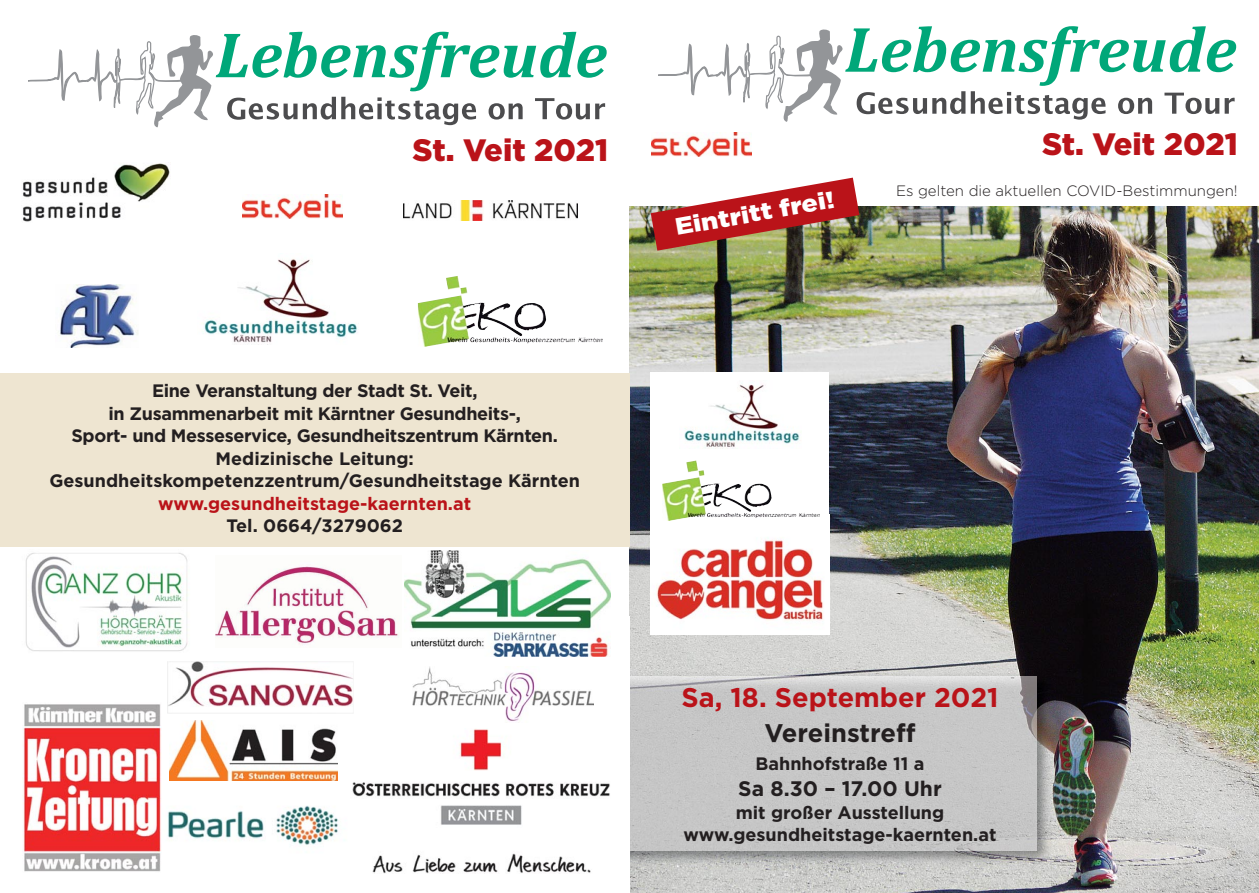
<style>
.page{position:relative;width:1259px;height:893px;background:#fff}
.page>*{position:absolute;margin:0;border:0;box-sizing:border-box;transform-origin:0 0}
.t1{font:900 30.9px "Gotham";color:#ba1319}
.t2{font:700 27px "Gotham";color:#ba1319}
.t3{font:700 25.5px "Gotham";color:#231f20}
.t4{font:900 23.7px "Gotham";color:#fff;scale:1.14 1}
.t5{font:700 21px "Gotham";color:#231f20}
.t6{font:700 18px/22.5px "Gotham";letter-spacing:-.01em;color:#231f20;text-align:center}
.t7{font:700 18px "Gotham";color:#ba1319}
.t8{font:300 15px "Gotham";color:#231f20}
</style>
<div class="page">
<img style="left:629px;top:206px;width:630px;height:687px">
<svg style="left:658px;top:26px;width:578px;height:96px"></svg>
<img style="left:651px;top:178px;width:208px;height:73px">
<div style="left:0;top:373px;width:629px;height:173px;background:#eee5d1"></div>
<img style="left:629px;top:669px;width:427px;height:201px">
<img style="left:629px;top:676px;width:408px;height:174px">
<div style="left:651px;top:372px;width:178px;height:262px;background:#fff"></div>
<img style="left:657px;top:515px;width:166px;height:106px">
<img style="left:684px;top:382px;width:116px;height:66px">
<img style="left:686px;top:460px;width:41px;height:34px">
<img style="left:404px;top:200px;width:174px;height:20px">
<img style="left:204px;top:259px;width:154px;height:84px">
<img style="left:446px;top:276px;width:47px;height:39px">
<img style="left:60px;top:284px;width:78px;height:64px">
<svg style="left:29px;top:32px;width:577px;height:95px"></svg>
<img style="left:22px;top:163px;width:148px;height:59px">
<img style="left:352px;top:729px;width:258px;height:145px">
<img style="left:22px;top:704px;width:139px;height:168px">
<img style="left:404px;top:551px;width:207px;height:106px">
<img style="left:215px;top:566px;width:184px;height:79px">
<img style="left:25px;top:553px;width:163px;height:98px">
<img style="left:170px;top:721px;width:167px;height:59px">
<img style="left:167px;top:805px;width:172px;height:40px">
<img style="left:168px;top:661px;width:185px;height:53px">
<img style="left:413px;top:667px;width:181px;height:56px">
<img style="left:651px;top:132px;width:100px;height:25px">
<img style="left:242px;top:194px;width:100px;height:25px">
<h1 class="t1" style="left:412px;top:136px;width:197px">St. Veit 2021</h1>
<p class="t6" style="left:49px;top:381px;width:532px">Eine Veranstaltung der Stadt St. Veit,<br>in Zusammenarbeit mit Kärntner Gesundheits-,<br>Sport- und Messeservice, Gesundheitszentrum Kärnten.<br>Medizinische Leitung:<br>Gesundheitskompetenzzentrum/Gesundheitstage Kärnten</p>
<p class="t7" style="left:158px;top:496px;width:314px">www.gesundheitstage-kaernten.at</p>
<p class="t6" style="left:226px;top:516px;width:178px">Tel. 0664/3279062</p>
<h3 class="t4" style="left:673px;top:216px;width:143px;rotate:-10deg">Eintritt frei!</h3>
<h1 class="t1" style="left:1042px;top:131px;width:197px">St. Veit 2021</h1>
<p class="t8" style="left:896px;top:185px;width:343px">Es gelten die aktuellen COVID-Bestimmungen!</p>
<h2 class="t2" style="left:681px;top:688px;width:319px">Sa, 18. September 2021</h2>
<h3 class="t3" style="left:764px;top:723px;width:152px">Vereinstreff</h3>
<p class="t6" style="left:755px;top:754px;width:171px">Bahnhofstraße 11 a</p>
<p class="t5" style="left:738px;top:781px;width:205px">Sa 8.30 – 17.00 Uhr</p>
<p class="t6" style="left:683px;top:803px;width:314px;line-height:21.6px">mit großer Ausstellung www.gesundheitstage-kaernten.at</p>
</div>
